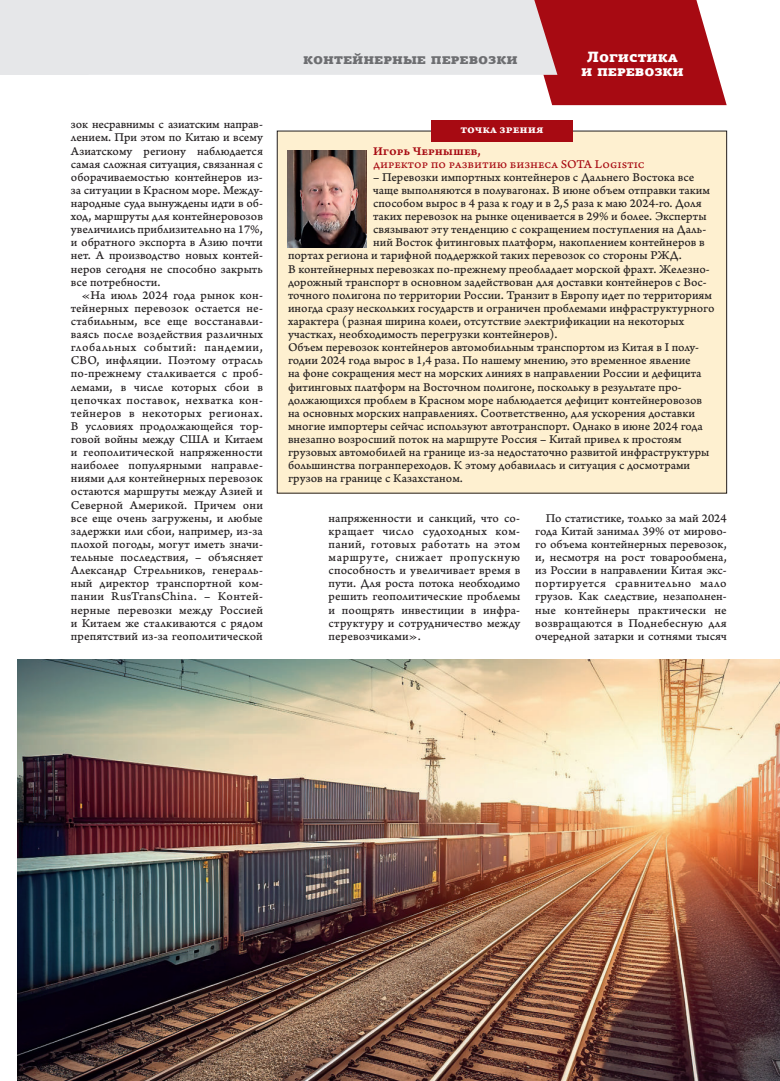
<style>
.page{position:relative;width:780px;height:1081px;background:#fff}
.page>*{position:absolute;margin:0;border:0;box-sizing:border-box;transform-origin:0 0}
.t1{font:900 15px "PF Agora Slab Pro";color:#6d6e71}
.t2{font:900 15px/13.8px "PF Agora Slab Pro";color:#fff;text-align:center}
.t3{font:12.5px/13.1px "Arno Pro Caption";color:#231f20;text-align:justify}
.t4{font:12.5px "Arno Pro Caption";letter-spacing:-.005em;color:#a70a12}
.t5{font:12.5px "Arno Pro Smbd Caption";letter-spacing:-.005em;color:#a70a12}
.t6{font:12.5px "Arno Pro Bold Caption";letter-spacing:-.005em;color:#fff}
</style>
<div class="page">
<div style="left:0;top:0;width:18px;height:75px;background:#e6e7e9"></div>
<svg style="left:543px;top:0;width:183px;height:105px;background:#af2027"></svg>
<div style="left:89px;top:0;width:468px;height:75px;background:#e6e7e9"></div>
<div style="left:18px;top:0;width:71px;height:75px;background:#e6e7e9"></div>
<div style="left:277px;top:131px;width:449px;height:362px;background:#fef0d0"></div>
<div style="left:431px;top:120px;width:142px;height:21px;background:#a70a12"></div>
<img style="left:287px;top:151px;width:79px;height:97px">
<img style="left:18px;top:659px;width:761px;height:422px">
<p class="t3" style="left:71px;top:119px;width:193px">зок несравнимы с азиатским направ&shy;лением. При этом по Китаю и всему Азиатскому региону наблюдается самая сложная ситуация, связанная с оборачиваемостью контейнеров из&shy;за ситуации в Красном море. Между&shy;народные суда вынуждены идти в об&shy;ход, маршруты для контейнеровозов увеличились приблизительно на 17%, и обратного экспорта в Азию почти нет. А производство новых контей&shy;неров сегодня не способно закрыть все потребности.</p>
<p class="t3" style="left:71px;top:289px;width:193px;text-indent:11px">«На июль 2024 года рынок кон&shy;тейнерных перевозок остается не&shy;стабильным, все еще восстанавли&shy;ваясь после воздействия различных глобальных событий: пандемии, СВО, инфляции. Поэтому отрасль по-прежнему сталкивается с проб&shy;лемами, в числе которых сбои в цепочках поставок, нехватка кон&shy;тейнеров в некоторых регионах.<br>В условиях продолжающейся тор&shy;говой войны между США и Китаем и геополитической напряженности наиболее популярными направле&shy;ниями для контейнерных перевозок остаются маршруты между Азией и Северной Америкой. Причем они все еще очень загружены, и любые задержки или сбои, например, из-за плохой погоды, могут иметь значи&shy;тельные последствия, – объясняет Александр Стрельников, генераль&shy;ный директор транспортной ком&shy;пании RusTransChina. – Контей&shy;нерные перевозки между Россией и Китаем же сталкиваются с рядом препятствий из-за геополитической</p>
<p class="t1" style="left:303px;top:49px;width:216px">контейнерные перевозки</p>
<p class="t6" style="left:460px;top:125px;width:84px">точка зрения</p>
<p class="t2" style="left:581px;top:50px;width:104px">Логистика и перевозки</p>
<p class="t5" style="left:373px;top:146px;width:109px">Игорь Чернышев,</p>
<p class="t4" style="left:373px;top:158px;width:273px">директор по развитию бизнеса SOTA Logistic</p>
<p class="t3" style="left:373px;top:171px;width:323px">– Перевозки импортных контейнеров с Дальнего Востока все</p>
<p class="t3" style="left:373px;top:184px;width:338px">чаще выполняются в полувагонах. В июне объем отправки таким</p>
<p class="t3" style="left:373px;top:197px;width:330px">способом вырос в 4 раза к году и в 2,5 раза к маю 2024-го. Доля</p>
<p class="t3" style="left:373px;top:210px;width:335px">таких перевозок на рынке оценивается в 29% и более. Эксперты</p>
<p class="t3" style="left:373px;top:223px;width:335px">связывают эту тенденцию с сокращением поступления на Даль-</p>
<p class="t3" style="left:373px;top:237px;width:333px">ний Восток фитинговых платформ, накоплением контейнеров в</p>
<p class="t3" style="left:288px;top:250px;width:395px">портах региона и тарифной поддержкой таких перевозок со стороны РЖД.</p>
<p class="t3" style="left:288px;top:263px;width:423px">В контейнерных перевозках по-прежнему преобладает морской фрахт. Железно-</p>
<p class="t3" style="left:288px;top:276px;width:420px">дорожный транспорт в основном задействован для доставки контейнеров с Вос-</p>
<p class="t3" style="left:288px;top:289px;width:425px">точного полигона по территории России. Транзит в Европу идет по территориям</p>
<p class="t3" style="left:288px;top:302px;width:428px">иногда сразу нескольких государств и ограничен проблемами инфраструктурного</p>
<p class="t3" style="left:288px;top:315px;width:397px">характера (разная ширина колеи, отсутствие электрификации на некоторых</p>
<p class="t3" style="left:288px;top:328px;width:271px">участках, необходимость перегрузки контейнеров).</p>
<p class="t3" style="left:288px;top:341px;width:412px">Объем перевозок контейнеров автомобильным транспортом из Китая в I полу-</p>
<p class="t3" style="left:288px;top:355px;width:404px">годии 2024 года вырос в 1,4 раза. По нашему мнению, это временное явление</p>
<p class="t3" style="left:288px;top:368px;width:415px">на фоне сокращения мест на морских линиях в направлении России и дефицита</p>
<p class="t3" style="left:288px;top:381px;width:395px">фитинговых платформ на Восточном полигоне, поскольку в результате про-</p>
<p class="t3" style="left:288px;top:394px;width:415px">должающихся проблем в Красном море наблюдается дефицит контейнеровозов</p>
<p class="t3" style="left:288px;top:407px;width:408px">на основных морских направлениях. Соответственно, для ускорения доставки</p>
<p class="t3" style="left:288px;top:420px;width:416px">многие импортеры сейчас используют автотранспорт. Однако в июне 2024 года</p>
<p class="t3" style="left:288px;top:433px;width:395px">внезапно возросший поток на маршруте Россия – Китай привел к простоям</p>
<p class="t3" style="left:288px;top:446px;width:423px">грузовых автомобилей на границе из-за недостаточно развитой инфраструктуры</p>
<p class="t3" style="left:288px;top:459px;width:403px">большинства погранпереходов. К этому добавилась и ситуация с досмотрами</p>
<p class="t3" style="left:288px;top:473px;width:176px">грузов на границе с Казахстаном.</p>
<p class="t3" style="left:328px;top:512px;width:193px">напряженности и санкций, что со&shy;кращает число судоходных ком&shy;паний, готовых работать на этом маршруте, снижает пропускную способность и увеличивает время в пути. Для роста потока необходимо решить геополитические проблемы и поощрять инвестиции в инфра&shy;структуру и сотрудничество между перевозчиками».</p>
<p class="t3" style="left:535px;top:512px;width:193px;text-indent:11px">По статистике, только за май 2024 года Китай занимал 39% от мирово&shy;го объема контейнерных перевозок, и, несмотря на рост товарообмена, из России в направлении Китая экс&shy;портируется сравнительно мало грузов. Как следствие, незаполнен&shy;ные контейнеры практически не возвращаются в Поднебесную для очередной затарки и сотнями тысяч</p>
</div>
